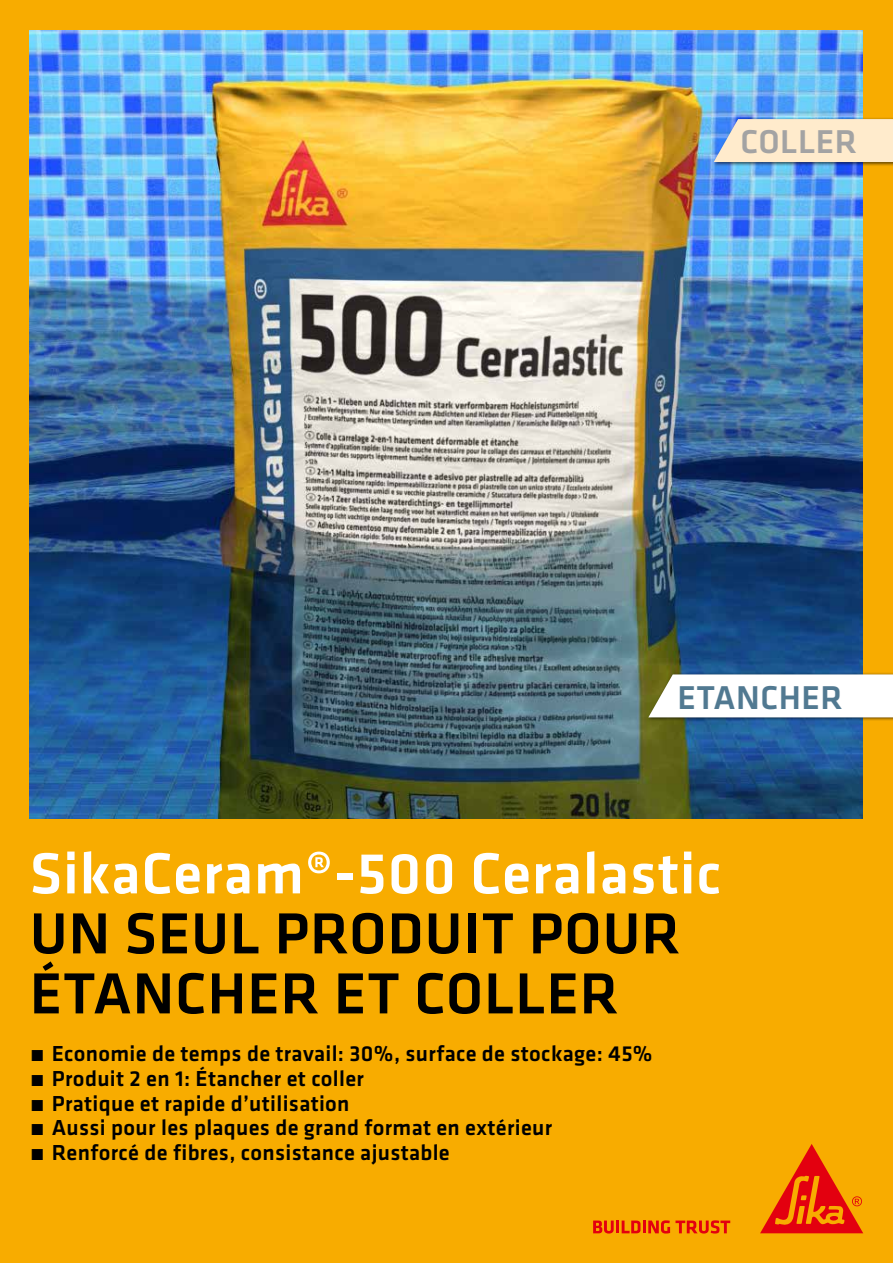
<style>
.page{position:relative;width:893px;height:1263px;background:#f8ac00}
.page>*{position:absolute;margin:0;border:0;box-sizing:border-box;transform-origin:0 0}
.t1{font:500 60px/60px "Klavika";letter-spacing:.015em;color:#000}
.t2{font:500 60px "Klavika";letter-spacing:.015em;color:#fff}
.t3{font:500 34.2px "Klavika";letter-spacing:.015em;color:#517991}
.t4{font:500 34.2px "Klavika";letter-spacing:.015em;color:#a3a3a3}
.t5{font:500 22.5px/24.8px "Klavika";letter-spacing:.015em;color:#000}
.s1{font-weight:300}
</style>
<div class="page">
<svg style="left:593px;top:1220px;width:137px;height:13px"></svg>
<svg style="left:760px;top:1144px;width:103px;height:89px"></svg>
<img style="left:30px;top:30px;width:833px;height:789px">
<div style="left:647px;top:672px;width:246px;height:50px;background:#000;opacity:.6"></div>
<svg style="left:648px;top:674px;width:245px;height:43px;background:#f5f5f1"></svg>
<div style="left:712px;top:117px;width:181px;height:49px;background:#000;opacity:.6"></div>
<svg style="left:714px;top:119px;width:179px;height:43px;background:#f2e4ce"></svg>
<h2 class="t4" style="left:740px;top:119px;width:118px">COLLER</h2>
<h2 class="t3" style="left:677px;top:674px;width:167px">ETANCHER</h2>
<h1 class="t2" style="left:30px;top:833px;width:693px">SikaCeram®-500 Ceralastic</h1>
<h1 class="t1" style="left:30px;top:902px;width:652px">UN SEUL PRODUIT POUR<br>ÉTANCHER ET COLLER</h1>
<p class="t5" style="left:30px;top:1041px;width:624px"><span class="s1">̃</span> Economie de temps de travail: 30%, surface de stockage: 45% <span class="s1">̃</span> Produit 2 en 1: Étancher et coller<br><span class="s1">̃</span> Pratique et rapide d’utilisation<br><span class="s1">̃</span> Aussi pour les plaques de grand format en extérieur<br><span class="s1">̃</span> Renforcé de fibres, consistance ajustable</p>
</div>
